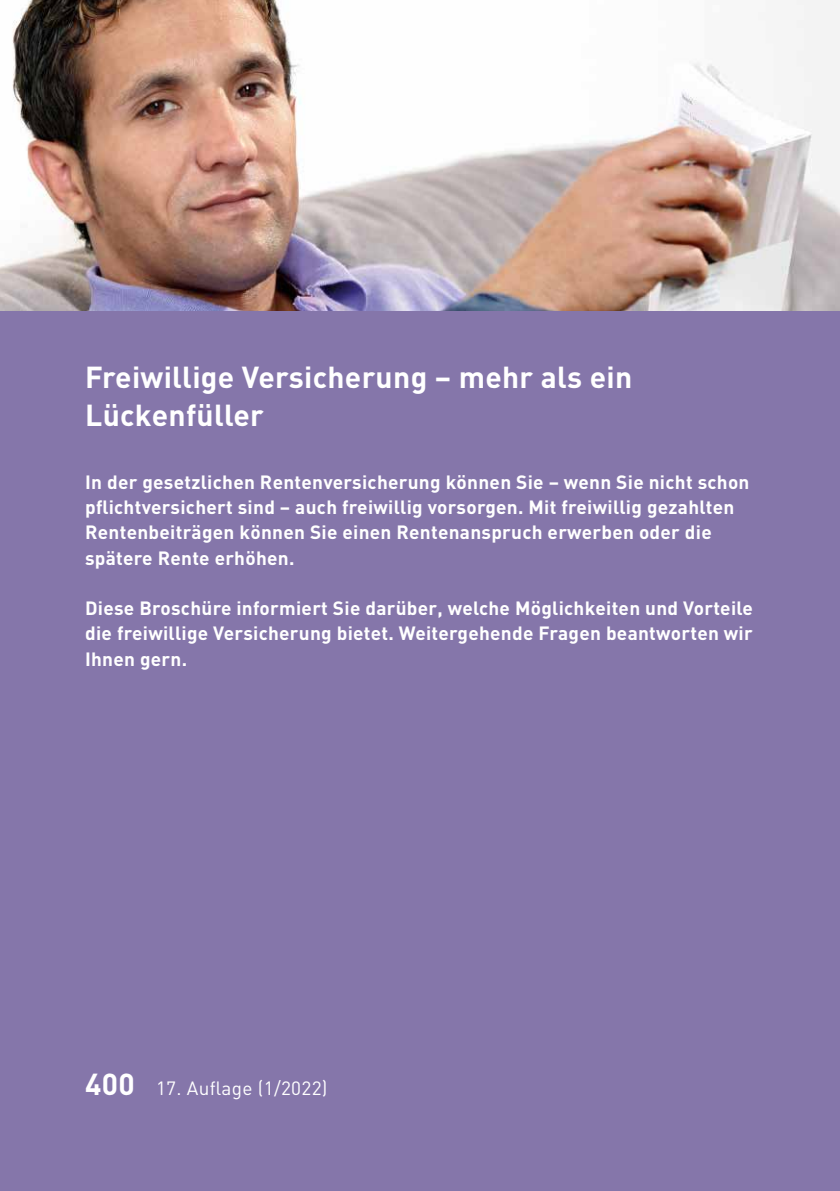
<style>
.page{position:relative;width:840px;height:1191px;background:#fff}
.page>*{position:absolute;margin:0;border:0;box-sizing:border-box;transform-origin:0 0}
.t1{font:700 30px/37.8px "DIN";letter-spacing:.01em;color:#fff}
.t2{font:700 19px/25.2px "DIN";letter-spacing:.015em;color:#fff}
.t3{font:19px "DIN";letter-spacing:.015em;color:#fff}
.s1{font-weight:700;font-size:30px}
</style>
<div class="page">
<img style="left:0;top:0;width:839px;height:312px">
<div style="left:0;top:312px;width:839px;height:879px;background:#8576aa"></div>
<h1 class="t1" style="left:85px;top:357px;width:548px">Freiwillige Versicherung – mehr als ein<br>Lückenfüller</h1>
<p class="t2" style="left:85px;top:468px;width:665px">In der gesetzlichen Rentenversicherung können Sie – wenn Sie nicht schon pflichtversichert sind – auch freiwillig vorsorgen. Mit freiwillig gezahlten Rentenbeiträgen können Sie einen Rentenanspruch erwerben oder die spätere Rente erhöhen.</p>
<p class="t2" style="left:85px;top:595px;width:669px;text-align:justify">Diese Broschüre informiert Sie darüber, welche Möglichkeiten und Vorteile die freiwillige Versicherung bietet. Weitergehende Fragen beantworten wir Ihnen gern.</p>
<p class="t3" style="left:85px;top:1075px;width:244px"><span class="s1">400</span> 17. Auflage (1/2022)</p>
</div>
